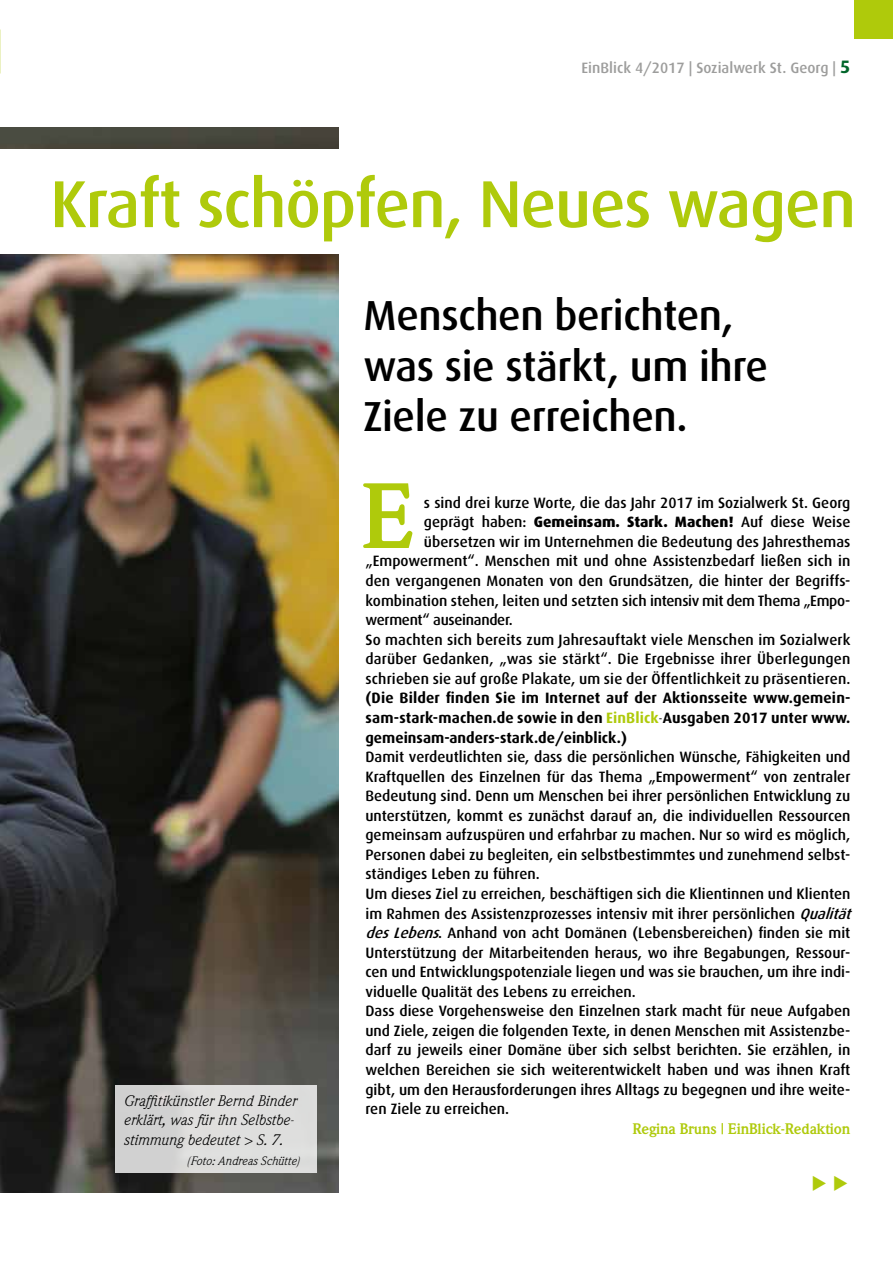
<style>
.page{position:relative;width:893px;height:1263px;background:#fff}
.page>*{position:absolute;margin:0;border:0;box-sizing:border-box;transform-origin:0 0}
.t1{font:700 90.75px "Weidemann";color:#afca0b}
.t2{font:500 66.45px "Dax";letter-spacing:-.02em;color:#afca0b}
.t3{font:500 42px/50.4px "Dax";letter-spacing:-.01em;color:#000}
.t4{font:500 15px/19.5px "Dax";color:#000}
.t5{font:700 15px/19.5px "Dax";color:#000;text-align:justify}
.t6{font:italic 15px/19.5px "Weidemann";color:#000}
.t7{font:500 15px "Dax";color:#9d9d9c}
.t8{font:700 15px "Weidemann";letter-spacing:-.01em;color:#afca0b}
.t9{font:500 15px "Dax";letter-spacing:-.02em;color:#000}
.t10{font:italic 12px "Weidemann";color:#000}
.s1{font-weight:700;font-size:18px;color:#00652a}
.s2{font-weight:800}
.s3{color:#afca0b}
.s4{font-family:"Weidemann";font-weight:400}
.s5{font-style:italic}
</style>
<div class="page">
<div style="left:855px;top:0;width:38px;height:38px;background:#afca0b"></div>
<img style="left:0;top:128px;width:339px;height:1064px">
<div style="left:0;top:149px;width:856px;height:105px;background:#fff"></div>
<div style="left:115px;top:1086px;width:202px;height:87px;background:linear-gradient(to right,#d2d1d1,#e2e2e1)"></div>
<p class="t7" style="left:582px;top:59px;width:270px">EinBlick 4/2017 | Sozialwerk St. Georg | <span class="s1">5</span></p>
<h2 class="t2" style="left:50px;top:167px;width:807px">Kraft schöpfen, Neues wagen</h2>
<p class="t6" style="left:123px;top:1090px;width:174px">Graffitikünstler Bernd Binder erklärt, was für ihn Selbstbe&shy;stimmung bedeutet &gt; S. 7.</p>
<p class="t10" style="left:186px;top:1153px;width:115px">(Foto: Andreas Schütte)</p>
<h3 class="t3" style="left:364px;top:291px;width:406px">Menschen berichten, was sie stärkt, um ihre<br>Ziele zu erreichen.</h3>
<h1 class="t1" style="left:361px;top:463px;width:55px">E</h1>
<p class="t4" style="left:424px;top:493px;width:428px">s sind drei kurze Worte, die das Jahr 2017 im Sozialwerk St. Georg</p>
<p class="t4" style="left:424px;top:512px;width:428px">geprägt haben: <span class="s2">Gemeinsam. Stark. Machen!</span> Auf diese Weise</p>
<p class="t4" style="left:424px;top:532px;width:428px">übersetzen wir im Unternehmen die Bedeutung des Jahresthemas</p>
<p class="t4" style="left:365px;top:552px;width:486px">„Empowerment“. Menschen mit und ohne Assistenzbedarf ließen sich in</p>
<p class="t4" style="left:365px;top:571px;width:486px">den vergangenen Monaten von den Grundsätzen, die hinter der Begriffs-</p>
<p class="t4" style="left:365px;top:591px;width:486px">kombination stehen, leiten und setzten sich intensiv mit dem Thema „Empo-</p>
<p class="t9" style="left:365px;top:611px;width:149px">werment“ auseinander.</p>
<p class="t4" style="left:365px;top:630px;width:486px">So machten sich bereits zum Jahresauftakt viele Menschen im Sozialwerk</p>
<p class="t4" style="left:365px;top:649px;width:486px">darüber Gedanken, „was sie stärkt“. Die Ergebnisse ihrer Überlegungen</p>
<p class="t4" style="left:365px;top:669px;width:486px">schrieben sie auf große Plakate, um sie der Öffentlichkeit zu präsentieren.</p>
<p class="t5" style="left:365px;top:688px;width:486px">(Die Bilder finden Sie im Internet auf der Aktionsseite www.gemein&shy;sam-stark-machen.de sowie in den <span class="s3">EinBlick</span><span class="s4">-</span>Ausgaben 2017 unter www. gemeinsam-anders-stark.de/einblick.)</p>
<p class="t4" style="left:365px;top:747px;width:492px">Damit verdeutlichten sie, dass die persönlichen Wünsche, Fähigkeiten und Kraftquellen des Einzelnen für das Thema „Empowerment“ von zentraler Bedeutung sind. Denn um Menschen bei ihrer persönlichen Entwicklung zu unterstützen, kommt es zunächst darauf an, die individuellen Ressourcen gemeinsam aufzuspüren und erfahrbar zu machen. Nur so wird es möglich, Personen dabei zu begleiten, ein selbstbestimmtes und zunehmend selbst&shy;ständiges Leben zu führen.<br>Um dieses Ziel zu erreichen, beschäftigen sich die Klientinnen und Klienten im Rahmen des Assistenzprozesses intensiv mit ihrer persönlichen <span class="s5">Qualität desLebens</span>. Anhand von acht Domänen (Lebensbereichen) finden sie mit Unterstützung der Mitarbeitenden heraus, wo ihre Begabungen, Ressour&shy;cen und Entwicklungspotenziale liegen und was sie brauchen, um ihre indi&shy;viduelle Qualität des Lebens zu erreichen.<br>Dass diese Vorgehensweise den Einzelnen stark macht für neue Aufgaben und Ziele, zeigen die folgenden Texte, in denen Menschen mit Assistenzbe&shy;darf zu jeweils einer Domäne über sich selbst berichten. Sie erzählen, in welchen Bereichen sie sich weiterentwickelt haben und was ihnen Kraft gibt, um den Herausforderungen ihres Alltags zu begegnen und ihre weite&shy;ren Ziele zu erreichen.</p>
<p class="t8" style="left:632px;top:1120px;width:220px">Regina Bruns | EinBlick-Redaktion</p>
</div>
